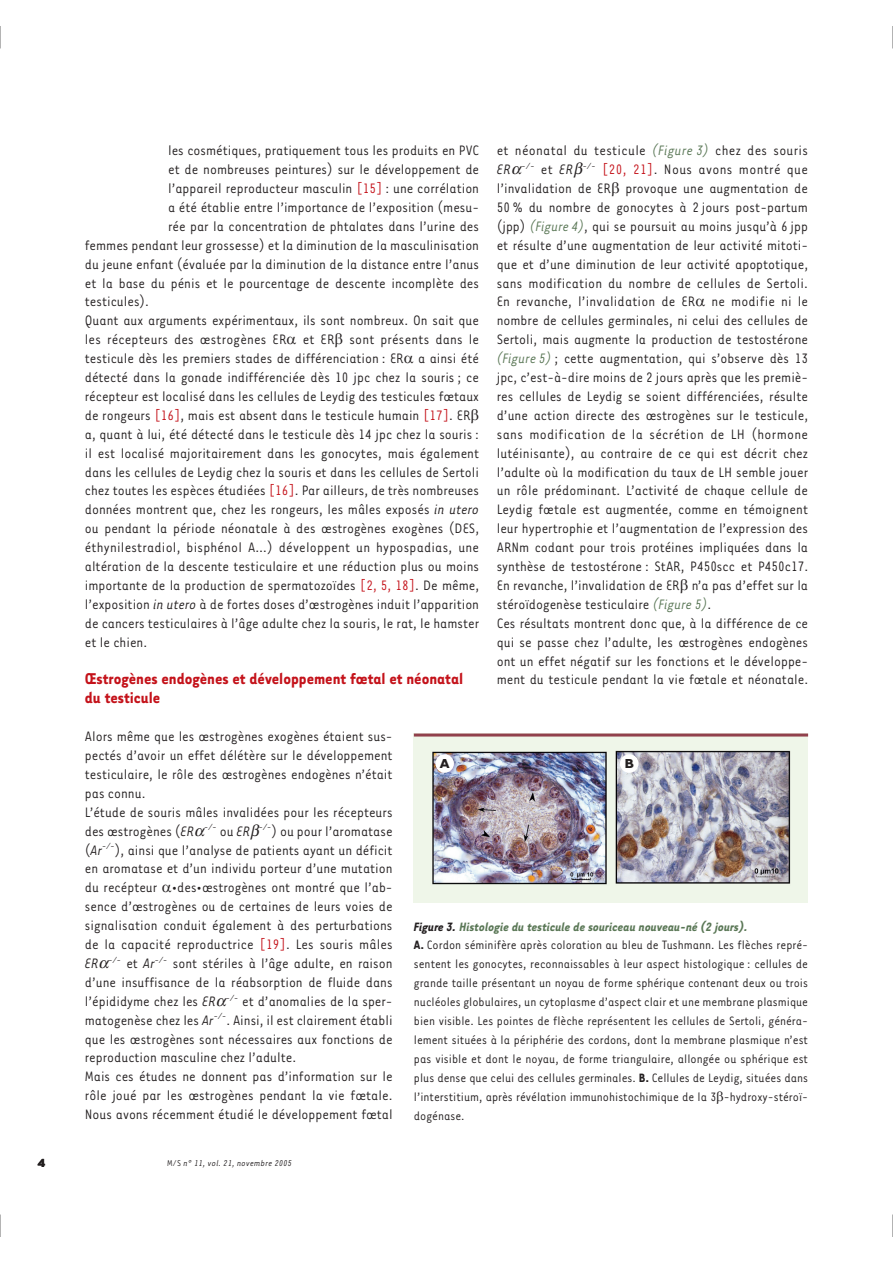
<style>
.page{position:relative;width:893px;height:1263px;background:#fff}
.page>*{position:absolute;margin:0;border:0;box-sizing:border-box;transform-origin:0 0}
.t1{font:700 18px/18.9px "Tarzana Narrow";color:#c4121a}
.t2{font:15.75px/18.9px "Tarzana Narrow";color:#231f20}
.t3{font:700 15px "Tarzana Wide";color:#231f20}
.t4{font:13.95px/18.9px "Tarzana Narrow";color:#231f20}
.t5{font:700 13.5px "Tarzana Wide";color:#231f20}
.t6{font:italic 9.75px "Tarzana Narrow";letter-spacing:.025em;color:#231f20}
.s1{font-style:italic;color:#5a7756}
.s2{font-style:italic}
.s3{color:#c4121a}
.s4{font-weight:700;font-style:italic}
.s5{font-weight:700;font-style:italic;color:#5a7756}
.s6{font-weight:700}
.s7{font-style:normal}
</style>
<div class="page">
<div style="left:414px;top:734px;width:394px;height:169px;background:#eff6e9"></div>
<img style="left:432px;top:751px;width:358px;height:134px">
<div style="left:436px;top:755px;width:17px;height:17px;background:#fff;border-radius:50%"></div>
<div style="left:435px;top:754px;width:19px;height:19px;border:2px solid #fff;border-radius:50%"></div>
<div style="left:620px;top:755px;width:17px;height:17px;background:#fff;border-radius:50%"></div>
<div style="left:620px;top:754px;width:18px;height:19px;border:2px solid #fff;border-radius:50%"></div>
<hr style="left:414px;top:734px;width:394px;height:3px;background:#91404c">
<svg style="left:0;top:26px;width:1px;height:22px"></svg>
<svg style="left:0;top:1215px;width:1px;height:22px"></svg>
<svg style="left:892px;top:26px;width:1px;height:22px"></svg>
<svg style="left:892px;top:1215px;width:1px;height:22px"></svg>
<p class="t5" style="left:37px;top:1159px;width:10px">4</p>
<p class="t2" style="left:496px;top:143px;width:313px">et néonatal du testicule <span class="s1">(Figure 3)</span> chez des souris <span class="s2">ER</span> <sup>-/-</sup> et <span class="s2">ER</span> <sup>-/-</sup> <span class="s3">[20, 21]</span>. Nous avons montré que l’invalidation de ER provoque une augmentation de 50 % du nombre de gonocytes à 2 jours post-partum (jpp) <span class="s1">(Figure 4)</span>, qui se poursuit au moins jusqu’à 6 jpp et résulte d’une augmentation de leur activité mitoti&shy;que et d’une diminution de leur activité apoptotique, sans modification du nombre de cellules de Sertoli.<br>En revanche, l’invalidation de ER ne modifie ni le nombre de cellules germinales, ni celui des cellules de Sertoli, mais augmente la production de testostérone <span class="s1">(Figure 5)</span> ; cette augmentation, qui s’observe dès 13 jpc, c’est-à-dire moins de 2 jours après que les premiè&shy;res cellules de Leydig se soient différenciées, résulte d’une action directe des œstrogènes sur le testicule, sans modification de la sécrétion de LH (hormone lutéinisante), au contraire de ce qui est décrit chez l’adulte où la modification du taux de LH semble jouer un rôle prédominant. L’activité de chaque cellule de Leydig fœtale est augmentée, comme en témoignent leur hypertrophie et l’augmentation de l’expression des ARNm codant pour trois protéines impliquées dans la synthèse de testostérone : StAR, P450scc et P450c17.<br>En revanche, l’invalidation de ER n’a pas d’effet sur la stéroïdogenèse testiculaire <span class="s1">(Figure 5)</span>.<br>Ces résultats montrent donc que, à la différence de ce qui se passe chez l’adulte, les œstrogènes endogènes ont un effet négatif sur les fonctions et le développe&shy;ment du testicule pendant la vie fœtale et néonatale.</p>
<p class="t2" style="left:168px;top:143px;width:312px">les cosmétiques, pratiquement tous les produits en PVC</p>
<p class="t2" style="left:168px;top:161px;width:312px">et de nombreuses peintures) sur le développement de</p>
<p class="t2" style="left:168px;top:180px;width:312px">l’appareil reproducteur masculin <span class="s3">[15]</span> : une corrélation</p>
<p class="t2" style="left:168px;top:199px;width:312px">a été établie entre l’importance de l’exposition (mesu-</p>
<p class="t2" style="left:168px;top:218px;width:312px">rée par la concentration de phtalates dans l’urine des</p>
<p class="t2" style="left:85px;top:237px;width:396px">femmes pendant leur grossesse) et la diminution de la masculinisation</p>
<p class="t2" style="left:85px;top:256px;width:396px">du jeune enfant (évaluée par la diminution de la distance entre l’anus</p>
<p class="t2" style="left:85px;top:275px;width:396px">et la base du pénis et le pourcentage de descente incomplète des</p>
<p class="t2" style="left:85px;top:294px;width:66px">testicules).</p>
<p class="t2" style="left:85px;top:313px;width:396px">Quant aux arguments expérimentaux, ils sont nombreux. On sait que</p>
<p class="t2" style="left:85px;top:332px;width:396px">les récepteurs des œstrogènes ER et ER sont présents dans le</p>
<p class="t2" style="left:85px;top:350px;width:396px">testicule dès les premiers stades de différenciation : ER a ainsi été</p>
<p class="t2" style="left:85px;top:369px;width:396px">détecté dans la gonade indifférenciée dès 10 jpc chez la souris ; ce</p>
<p class="t2" style="left:85px;top:388px;width:396px">récepteur est localisé dans les cellules de Leydig des testicules fœtaux</p>
<p class="t2" style="left:85px;top:407px;width:387px">de rongeurs <span class="s3">[16]</span>, mais est absent dans le testicule humain <span class="s3">[17]</span>. ER</p>
<p class="t2" style="left:85px;top:426px;width:396px">a, quant à lui, été détecté dans le testicule dès 14 jpc chez la souris :</p>
<p class="t2" style="left:85px;top:445px;width:396px">il est localisé majoritairement dans les gonocytes, mais également</p>
<p class="t2" style="left:85px;top:464px;width:396px">dans les cellules de Leydig chez la souris et dans les cellules de Sertoli</p>
<p class="t2" style="left:85px;top:483px;width:396px">chez toutes les espèces étudiées <span class="s3">[16]</span>. Par ailleurs, de très nombreuses</p>
<p class="t2" style="left:85px;top:502px;width:396px">données montrent que, chez les rongeurs, les mâles exposés <span class="s2">in utero</span></p>
<p class="t2" style="left:85px;top:521px;width:396px">ou pendant la période néonatale à des œstrogènes exogènes (DES,</p>
<p class="t2" style="left:85px;top:539px;width:396px">éthynilestradiol, bisphénol A…) développent un hypospadias, une</p>
<p class="t2" style="left:85px;top:558px;width:396px">altération de la descente testiculaire et une réduction plus ou moins</p>
<p class="t2" style="left:85px;top:577px;width:396px">importante de la production de spermatozoïdes <span class="s3">[2, 5, 18]</span>. De même,</p>
<p class="t2" style="left:85px;top:596px;width:396px">l’exposition <span class="s2">in utero</span> à de fortes doses d’œstrogènes induit l’apparition</p>
<p class="t2" style="left:85px;top:615px;width:396px">de cancers testiculaires à l’âge adulte chez la souris, le rat, le hamster</p>
<p class="t2" style="left:85px;top:634px;width:64px">et le chien.</p>
<p class="t1" style="left:85px;top:671px;width:380px">Œstrogènes endogènes et développement fœtal et néonatal du testicule</p>
<p class="t2" style="left:85px;top:728px;width:309px">Alors même que les œstrogènes exogènes étaient sus&shy;pectés d’avoir un effet délétère sur le développement testiculaire, le rôle des œstrogènes endogènes n’était pas connu.<br>L’étude de souris mâles invalidées pour les récepteurs des œstrogènes (<span class="s2">ER</span> <sup>-/-</sup> ou <span class="s2">ER</span> <sup>-/-</sup>) ou pour l’aromatase (<span class="s2">Ar</span><sup>-/-</sup>), ainsi que l’analyse de patients ayant un déficit en aromatase et d’un individu porteur d’une mutation du recépteur •des•œstrogènes ont montré que l’ab&shy;sence d’œstrogènes ou de certaines de leurs voies de signalisation conduit également à des perturbations de la capacité reproductrice <span class="s3">[19]</span>. Les souris mâles <span class="s2">ER</span> <sup>-/-</sup> et <span class="s2">Ar</span><sup>-/-</sup> sont stériles à l’âge adulte, en raison d’une insuffisance de la réabsorption de fluide dans l’épididyme chez les <span class="s2">ER</span> <sup>-/-</sup> et d’anomalies de la sper&shy;matogenèse chez les <span class="s2">Ar</span><sup>-/-</sup>. Ainsi, il est clairement établi que les œstrogènes sont nécessaires aux fonctions de reproduction masculine chez l’adulte.<br>Mais ces études ne donnent pas d’information sur le rôle joué par les œstrogènes pendant la vie fœtale.<br>Nous avons récemment étudié le développement fœtal</p>
<p class="t3" style="left:440px;top:758px;width:11px">A</p>
<p class="t3" style="left:624px;top:758px;width:11px">B</p>
<p class="t4" style="left:414px;top:918px;width:396px"><span class="s4">Figure 3.</span> <span class="s5">Histologie du testicule de souriceau nouveau-né (2 jours).<br></span><span class="s6">A.</span> Cordon séminifère après coloration au bleu de Tushmann. Les flèches repré&shy;sentent les gonocytes, reconnaissables à leur aspect histologique : cellules de grande taille présentant un noyau de forme sphérique contenant deux ou trois nucléoles globulaires, un cytoplasme d’aspect clair et une membrane plasmique bien visible. Les pointes de flèche représentent les cellules de Sertoli, généra&shy;lement situées à la périphérie des cordons, dont la membrane plasmique n’est pas visible et dont le noyau, de forme triangulaire, allongée ou sphérique est plus dense que celui des cellules germinales. <span class="s6">B.</span> Cellules de Leydig, situées dans l’interstitium, après révélation immunohistochimique de la 3 -hydroxy-stéroï&shy;dogénase.</p>
<p class="t6" style="left:167px;top:1160px;width:126px"><span class="s7">M/S</span> n° 11, vol. 21, novembre 2005</p>
</div>
